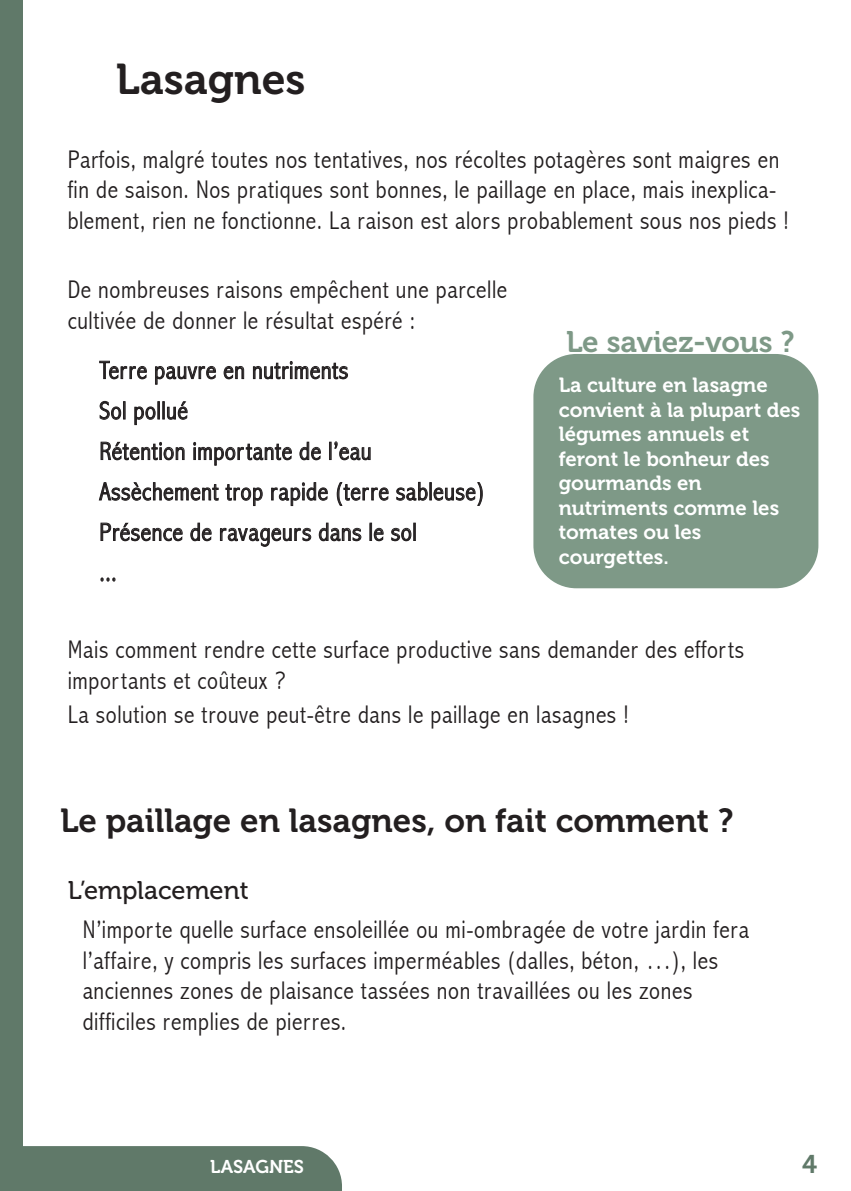
<style>
.page{position:relative;width:851px;height:1191px;background:#fff}
.page>*{position:absolute;margin:0;border:0;box-sizing:border-box;transform-origin:0 0}
.t1{font:42.9px "Museo 700";color:#231f20}
.t2{font:33.3px "Museo 700";color:#231f20}
.t3{font:29.7px "Museo 700";color:#7e9987}
.t4{font:300 condensed 25.5px/30.6px "Abadi";letter-spacing:.025em;color:#231f20}
.t5{font:25.5px "Museo 500";color:#231f20}
.t6{font:25.5px "Museo 700";color:#607969}
.t7{font:20.4px/24.6px "Museo 700";color:#fff}
.t8{font:18.3px "Museo 700";color:#fff}
</style>
<div class="page">
<div style="left:0;top:0;width:23px;height:1191px;background:#607969"></div>
<div style="left:23px;top:1146px;width:319px;height:45px;background:#607969"></div>
<div style="left:533px;top:354px;width:285px;height:234px;background:#7e9987;border-radius:43px"></div>
<svg style="left:99px;top:361px;width:48px;height:18px"></svg>
<svg style="left:155px;top:366px;width:61px;height:18px"></svg>
<svg style="left:224px;top:366px;width:20px;height:13px"></svg>
<svg style="left:253px;top:361px;width:95px;height:18px"></svg>
<svg style="left:100px;top:401px;width:25px;height:19px"></svg>
<svg style="left:134px;top:401px;width:53px;height:24px"></svg>
<svg style="left:101px;top:442px;width:83px;height:18px"></svg>
<svg style="left:193px;top:442px;width:99px;height:23px"></svg>
<svg style="left:299px;top:442px;width:22px;height:18px"></svg>
<svg style="left:329px;top:441px;width:41px;height:19px"></svg>
<svg style="left:99px;top:482px;width:119px;height:19px"></svg>
<svg style="left:225px;top:484px;width:37px;height:22px"></svg>
<svg style="left:271px;top:482px;width:57px;height:24px"></svg>
<svg style="left:337px;top:482px;width:51px;height:24px"></svg>
<svg style="left:396px;top:482px;width:86px;height:24px"></svg>
<svg style="left:101px;top:522px;width:81px;height:19px"></svg>
<svg style="left:190px;top:522px;width:21px;height:19px"></svg>
<svg style="left:220px;top:528px;width:91px;height:19px"></svg>
<svg style="left:319px;top:522px;width:42px;height:19px"></svg>
<svg style="left:370px;top:523px;width:13px;height:18px"></svg>
<svg style="left:391px;top:523px;width:24px;height:18px"></svg>
<svg style="left:101px;top:577px;width:14px;height:4px"></svg>
<h1 class="t1" style="left:116px;top:55px;width:191px">Lasagnes</h1>
<p class="t4" style="left:68px;top:144px;width:722px">Parfois, malgré toutes nos tentatives, nos récoltes potagères sont maigres en fin de saison. Nos pratiques sont bonnes, le paillage en place, mais inexplica&shy;blement, rien ne fonctionne. La raison est alors probablement sous nos pieds !</p>
<p class="t4" style="left:68px;top:274px;width:441px">De nombreuses raisons empêchent une parcelle cultivée de donner le résultat espéré :</p>
<p class="t4" style="left:99px;top:350px;width:386px;line-height:40.5px">Terre pauvre en nutriments<br>Sol pollué<br>Rétention importante de l’eau<br>Assèchement trop rapide (terre sableuse)<br>Présence de ravageurs dans le sol<br>...</p>
<p class="t3" style="left:566px;top:325px;width:230px">Le saviez-vous ?</p>
<p class="t7" style="left:558px;top:373px;width:243px">La culture en lasagne convient à la plupart des légumes annuels et feront le bonheur des gourmands en nutriments comme les tomates ou les courgettes.</p>
<p class="t4" style="left:68px;top:634px;width:678px">Mais comment rendre cette surface productive sans demander des efforts importants et coûteux ?</p>
<p class="t4" style="left:68px;top:699px;width:562px">La solution se trouve peut-être dans le paillage en lasagnes !</p>
<h2 class="t2" style="left:60px;top:802px;width:674px">Le paillage en lasagnes, on fait comment ?</h2>
<p class="t5" style="left:68px;top:876px;width:182px">L’emplacement</p>
<p class="t4" style="left:83px;top:914px;width:668px">N’importe quelle surface ensoleillée ou mi-ombragée de votre jardin fera l’affaire, y compris les surfaces imperméables (dalles, béton, …), les anciennes zones de plaisance tassées non travaillées ou les zones difficiles remplies de pierres.</p>
<p class="t8" style="left:210px;top:1156px;width:95px">LASAGNES</p>
<p class="t6" style="left:802px;top:1149px;width:17px">4</p>
</div>
